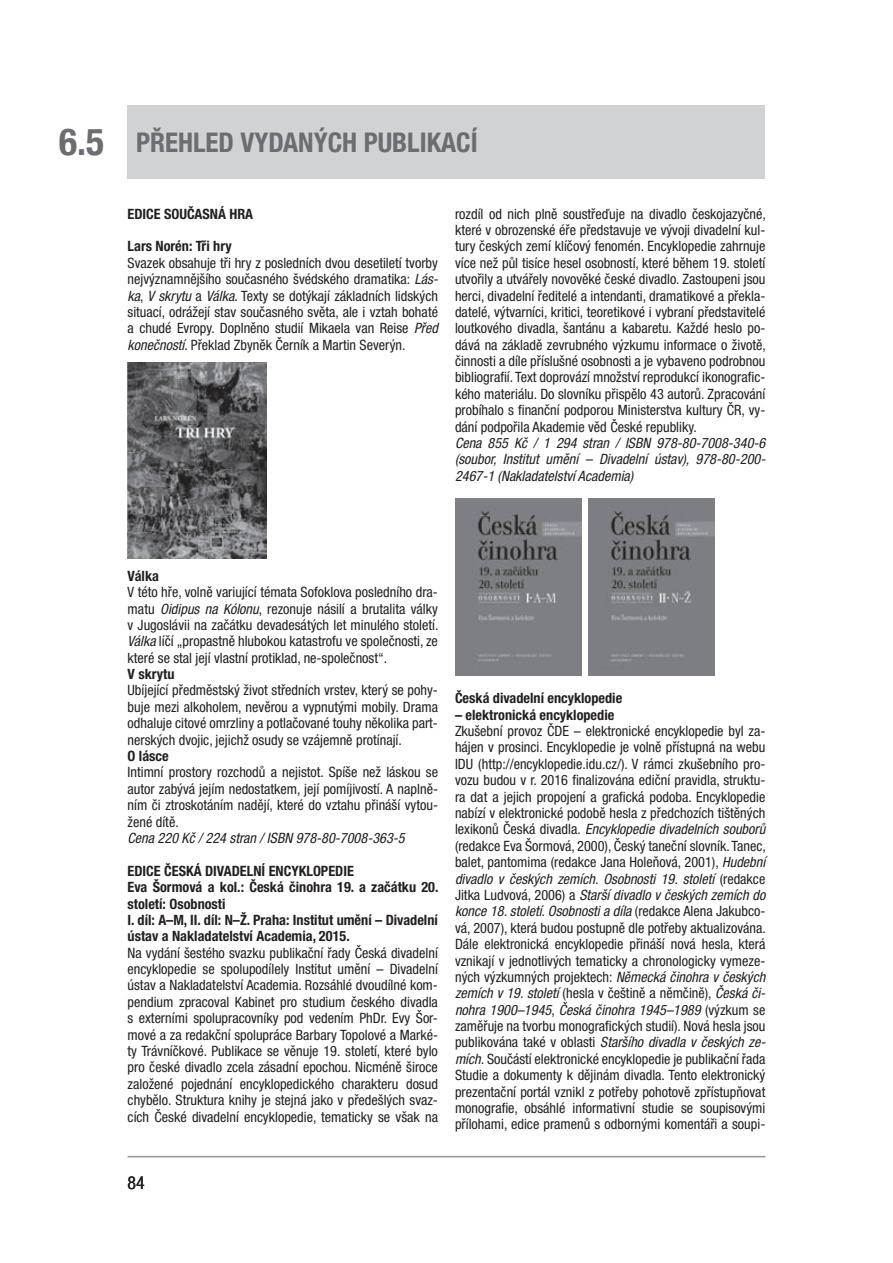
<style>
.page{position:relative;width:893px;height:1263px;background:#fff}
.page>*{position:absolute;margin:0;border:0;box-sizing:border-box;transform-origin:0 0}
.t1{font:700 condensed 27px "Helvetica Neue LT Com";color:#6c6d70}
.t2{font:condensed 18px "Helvetica Neue LT Com";color:#231f20}
.t3{font:condensed 14.25px/16.4px "Helvetica Neue LT Pro";color:#231f20;text-align:justify}
.t4{font:700 condensed 14.25px/16.4px "Helvetica Neue LT Pro";color:#231f20}
.t5{font:italic condensed 14.25px/16.4px "Helvetica Neue LT Pro";color:#231f20;text-align:justify}
.s1{font-size:37.5px}
.s2{font-style:italic}
</style>
<div class="page">
<hr style="left:128px;top:1156px;width:637px;height:1px;background:#939598">
<div style="left:128px;top:105px;width:637px;height:74px;background:#d1d2d4"></div>
<img style="left:128px;top:362px;width:139px;height:197px">
<img style="left:455px;top:498px;width:126px;height:177px">
<img style="left:588px;top:498px;width:127px;height:177px">
<h1 class="t1" style="left:59px;top:126px;width:420px"><span class="s1">6.5</span> PŘEHLED VYDANÝCH PUBLIKACÍ</h1>
<p class="t4" style="left:128px;top:205px;width:127px">EDICE SOUČASNÁ HRA</p>
<p class="t4" style="left:128px;top:238px;width:106px">Lars Norén: Tři hry</p>
<p class="t3" style="left:128px;top:254px;width:312px">Svazek obsahuje tři hry z posledních dvou desetiletí tvorby nejvýznamnějšího současného švédského dramatika: <span class="s2">Lás&shy;ka</span>, <span class="s2">V skrytu</span> a <span class="s2">Válka</span>. Texty se dotýkají základních lidských situací, odrážejí stav současného světa, ale i vztah bohaté a chudé Evropy. Doplněno studií Mikaela van Reise <span class="s2">Před konečností</span>. Překlad Zbyněk Černík a Martin Severýn.</p>
<p class="t3" style="left:455px;top:205px;width:312px">rozdíl od nich plně soustřeďuje na divadlo českojazyčné, které v obrozenské éře představuje ve vývoji divadelní kul&shy;tury českých zemí klíčový fenomén. Encyklopedie zahrnuje více než půl tisíce hesel osobností, které během 19. století utvořily a utvářely novověké české divadlo. Zastoupeni jsou herci, divadelní ředitelé a intendanti, dramatikové a překla&shy;datelé, výtvarníci, kritici, teoretikové i vybraní představitelé loutkového divadla, šantánu a kabaretu. Každé heslo po&shy;dává na základě zevrubného výzkumu informace o životě, činnosti a díle příslušné osobnosti a je vybaveno podrobnou bibliografií. Text doprovází množství reprodukcí ikonografic&shy;kého materiálu. Do slovníku přispělo 43 autorů. Zpracování probíhalo s finanční podporou Ministerstva kultury ČR, vy&shy;dání podpořila Akademie věd České republiky.</p>
<p class="t5" style="left:455px;top:435px;width:312px">Cena 855 Kč / 1 294 stran / ISBN 978-80-7008-340-6 (soubor, Institut umění – Divadelní ústav), 978-80-200- 2467-1 (Nakladatelství Academia)</p>
<p class="t4" style="left:128px;top:567px;width:33px">Válka</p>
<p class="t3" style="left:128px;top:584px;width:312px">V této hře, volně variující témata Sofoklova posledního dra&shy;matu <span class="s2">Oidipus na Kólonu</span>, rezonuje násilí a brutalita války v Jugoslávii na začátku devadesátých let minulého století.<br><span class="s2">Válka</span> líčí „propastně hlubokou katastrofu ve společnosti, ze které se stal její vlastní protiklad, ne-společnost“.</p>
<p class="t4" style="left:128px;top:666px;width:48px">V skrytu</p>
<p class="t3" style="left:128px;top:682px;width:312px">Ubíjející předměstský život středních vrstev, který se pohy&shy;buje mezi alkoholem, nevěrou a vypnutými mobily. Drama odhaluje citové omrzliny a potlačované touhy několika part&shy;nerských dvojic, jejichž osudy se vzájemně protínají.</p>
<p class="t4" style="left:128px;top:748px;width:43px">O lásce</p>
<p class="t3" style="left:128px;top:764px;width:312px">Intimní prostory rozchodů a nejistot. Spíše než láskou se autor zabývá jejím nedostatkem, její pomíjivostí. A naplně&shy;ním či ztroskotáním nadějí, které do vztahu přináší vytou&shy;žené dítě.</p>
<p class="t5" style="left:128px;top:830px;width:279px">Cena 220 Kč / 224 stran / ISBN 978-80-7008-363-5</p>
<p class="t4" style="left:128px;top:862px;width:312px">EDICE ČESKÁ DIVADELNÍ ENCYKLOPEDIE<br>Eva Šormová a kol.: Česká činohra 19. a začátku 20. století: Osobnosti<br>I. díl: A–M, II. díl: N–Ž. Praha: Institut umění – Divadelní ústav a Nakladatelství Academia, 2015.</p>
<p class="t3" style="left:128px;top:944px;width:312px">Na vydání šestého svazku publikační řady Česká divadelní encyklopedie se spolupodílely Institut umění – Divadelní ústav a Nakladatelství Academia. Rozsáhlé dvoudílné kom&shy;pendium zpracoval Kabinet pro studium českého divadla s externími spolupracovníky pod vedením PhDr. Evy Šor&shy;mové a za redakční spolupráce Barbary Topolové a Marké&shy;ty Trávníčkové. Publikace se věnuje 19. století, které bylo pro české divadlo zcela zásadní epochou. Nicméně široce založené pojednání encyklopedického charakteru dosud chybělo. Struktura knihy je stejná jako v předešlých svaz&shy;cích České divadelní encyklopedie, tematicky se však na</p>
<p class="t4" style="left:455px;top:690px;width:169px">Česká divadelní encyklopedie</p>
<p class="t4" style="left:455px;top:706px;width:161px">– elektronická encyklopedie</p>
<p class="t3" style="left:455px;top:723px;width:312px">Zkušební provoz ČDE – elektronické encyklopedie byl za&shy;hájen v prosinci. Encyklopedie je volně přístupná na webu IDU (http://encyklopedie.idu.cz/). V rámci zkušebního pro&shy;vozu budou v r. 2016 finalizována ediční pravidla, struktu&shy;ra dat a jejich propojení a grafická podoba. Encyklopedie nabízí v elektronické podobě hesla z předchozích tištěných lexikonů Česká divadla. <span class="s2">Encyklopedie divadelních souborů </span>(redakce Eva Šormová, 2000), Český taneční slovník. Tanec, balet, pantomima (redakce Jana Holeňová, 2001), <span class="s2">Hudební divadlo v českých zemích. Osobnosti 19. století</span> (redakce Jitka Ludvová, 2006) a <span class="s2">Starší divadlo v českých zemích do konce 18. století. Osobnosti a díla</span> (redakce Alena Jakubco&shy;vá, 2007), která budou postupně dle potřeby aktualizována.<br>Dále elektronická encyklopedie přináší nová hesla, která vznikají v jednotlivých tematicky a chronologicky vymeze&shy;ných výzkumných projektech: <span class="s2">Německá činohra v českých zemích v 19. století</span> (hesla v češtině a němčině), <span class="s2">Česká či&shy;nohra 1900–1945</span>, <span class="s2">Česká činohra 1945–1989</span> (výzkum se zaměřuje na tvorbu monografických studií). Nová hesla jsou publikována také v oblasti <span class="s2">Staršího divadla v českých ze&shy;mích.</span> Součástí elektronické encyklopedie je publikační řada Studie a dokumenty k dějinám divadla. Tento elektronický prezentační portál vznikl z potřeby pohotově zpřístupňovat monografie, obsáhlé informativní studie se soupisovými přílohami, edice pramenů s odbornými komentáři a soupi-</p>
<p class="t2" style="left:128px;top:1172px;width:19px">84</p>
</div>
